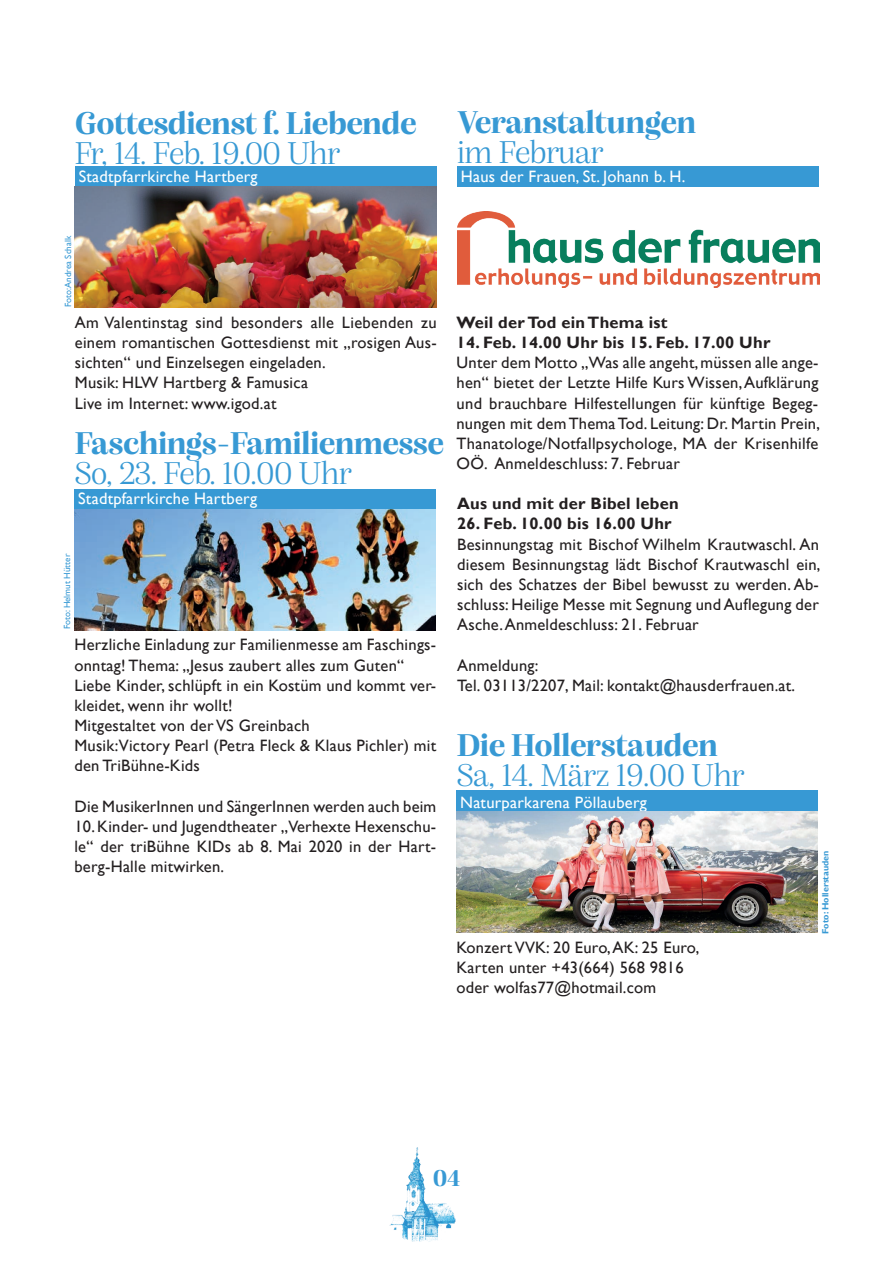
<style>
.page{position:relative;width:893px;height:1263px;background:#fff}
.page>*{position:absolute;margin:0;border:0;box-sizing:border-box;transform-origin:0 0}
.t1{font:700 33px "Alga";color:#3799d4}
.t2{font:300 33px "Alga";color:#3799d4}
.t3{font:700 24px "Alga";color:#3799d4}
.t4{font:16.5px/20.1px "Gill Sans";letter-spacing:.015em;color:#231f20}
.t5{font:700 16.5px "Gill Sans";letter-spacing:.015em;color:#231f20}
.t6{font:16.5px "Gill Sans";letter-spacing:.015em;color:#fff}
.t7{font:9px "Gill Sans";color:#3799d4}
.t8{font:700 9px "Gill Sans";color:#3799d4}
</style>
<div class="page">
<img style="left:389px;top:1147px;width:67px;height:95px">
<div style="left:74px;top:489px;width:362px;height:21px;background:#3799d4"></div>
<div style="left:457px;top:166px;width:362px;height:21px;background:#3799d4"></div>
<img style="left:74px;top:510px;width:362px;height:120px">
<div style="left:75px;top:166px;width:362px;height:21px;background:#3799d4"></div>
<div style="left:456px;top:790px;width:362px;height:21px;background:#3799d4"></div>
<img style="left:456px;top:812px;width:362px;height:121px">
<img style="left:75px;top:187px;width:361px;height:121px">
<img style="left:458px;top:211px;width:361px;height:77px">
<h1 class="t1" style="left:75px;top:96px;width:342px">Gottesdienst f. Liebende</h1>
<h1 class="t2" style="left:75px;top:128px;width:266px">Fr, 14. Feb. 19.00 Uhr</h1>
<p class="t6" style="left:79px;top:167px;width:180px">Stadtpfarrkirche Hartberg</p>
<h1 class="t1" style="left:457px;top:96px;width:240px">Veranstaltungen</h1>
<h1 class="t2" style="left:457px;top:127px;width:147px">im Februar</h1>
<p class="t6" style="left:461px;top:167px;width:226px">Haus der Frauen, St. Johann b. H.</p>
<p class="t7" style="left:63px;top:307px;width:73px;rotate:-90deg">Foto: Andrea Schalk</p>
<p class="t4" style="left:75px;top:313px;width:363px">Am Valentinstag sind besonders alle Liebenden zu einem romantischen Gottesdienst mit „rosigen Aus&shy;sichten“ und Einzelsegen eingeladen.<br>Musik: HLW Hartberg &amp; Famusica<br>Live im Internet: www.igod.at</p>
<h1 class="t1" style="left:75px;top:417px;width:370px">Faschings-Familienmesse</h1>
<h1 class="t2" style="left:75px;top:448px;width:278px">So, 23. Feb. 10.00 Uhr</h1>
<p class="t6" style="left:78px;top:489px;width:180px">Stadtpfarrkirche Hartberg</p>
<p class="t7" style="left:62px;top:629px;width:77px;rotate:-90deg">Foto: Helmut Hütter</p>
<p class="t4" style="left:74px;top:635px;width:363px">Herzliche Einladung zur Familienmesse am Faschings&shy;onntag! Thema: „Jesus zaubert alles zum Guten“ Liebe Kinder, schlüpft in ein Kostüm und kommt ver&shy;kleidet, wenn ihr wollt!<br>Mitgestaltet von der VS Greinbach<br>Musik:Victory Pearl (Petra Fleck &amp; Klaus Pichler) mit den TriBühne-Kids</p>
<p class="t4" style="left:74px;top:796px;width:363px">Die MusikerInnen und SängerInnen werden auch beim</p>
<p class="t4" style="left:74px;top:816px;width:363px;text-align:justify">10. Kinder- und Jugendtheater „Verhexte Hexenschu&shy;le“ der triBühne KIDs ab 8. Mai 2020 in der Hart&shy;berg-Halle mitwirken.</p>
<p class="t5" style="left:457px;top:312px;width:212px">Weil der Tod ein Thema ist</p>
<p class="t5" style="left:457px;top:333px;width:315px">14. Feb. 14.00 Uhr bis 15. Feb. 17.00 Uhr</p>
<p class="t4" style="left:457px;top:353px;width:365px;text-align:justify">Unter dem Motto „Was alle angeht, müssen alle ange&shy;hen“ bietet der Letzte Hilfe Kurs Wissen, Aufklärung und brauchbare Hilfestellungen für künftige Begeg&shy;nungen mit dem Thema Tod. Leitung: Dr. Martin Prein, Thanatologe/Notfallpsychologe, MA der Krisenhilfe OÖ. Anmeldeschluss: 7. Februar</p>
<p class="t5" style="left:457px;top:494px;width:223px">Aus und mit der Bibel leben</p>
<p class="t5" style="left:457px;top:514px;width:216px">26. Feb. 10.00 bis 16.00 Uhr</p>
<p class="t4" style="left:457px;top:534px;width:365px;text-align:justify">Besinnungstag mit Bischof Wilhelm Krautwaschl. An diesem Besinnungstag lädt Bischof Krautwaschl ein, sich des Schatzes der Bibel bewusst zu werden. Ab&shy;schluss: Heilige Messe mit Segnung und Auflegung der Asche. Anmeldeschluss: 21. Februar</p>
<p class="t4" style="left:457px;top:655px;width:340px">Anmeldung:<br>Tel. 03113/2207, Mail: kontakt@hausderfrauen.at.</p>
<h1 class="t1" style="left:457px;top:719px;width:262px">Die Hollerstauden</h1>
<h1 class="t2" style="left:457px;top:751px;width:289px">Sa, 14. März 19.00 Uhr</h1>
<p class="t6" style="left:460px;top:792px;width:188px">Naturparkarena Pöllauberg</p>
<p class="t4" style="left:456px;top:937px;width:244px">Konzert VVK: 20 Euro, AK: 25 Euro,<br>Karten unter +43(664) 568 9816 oder wolfas77@hotmail.com</p>
<p class="t8" style="left:820px;top:934px;width:85px;rotate:-90deg">Foto: Hollerstauden</p>
<h2 class="t3" style="left:433px;top:1159px;width:28px">04</h2>
</div>
